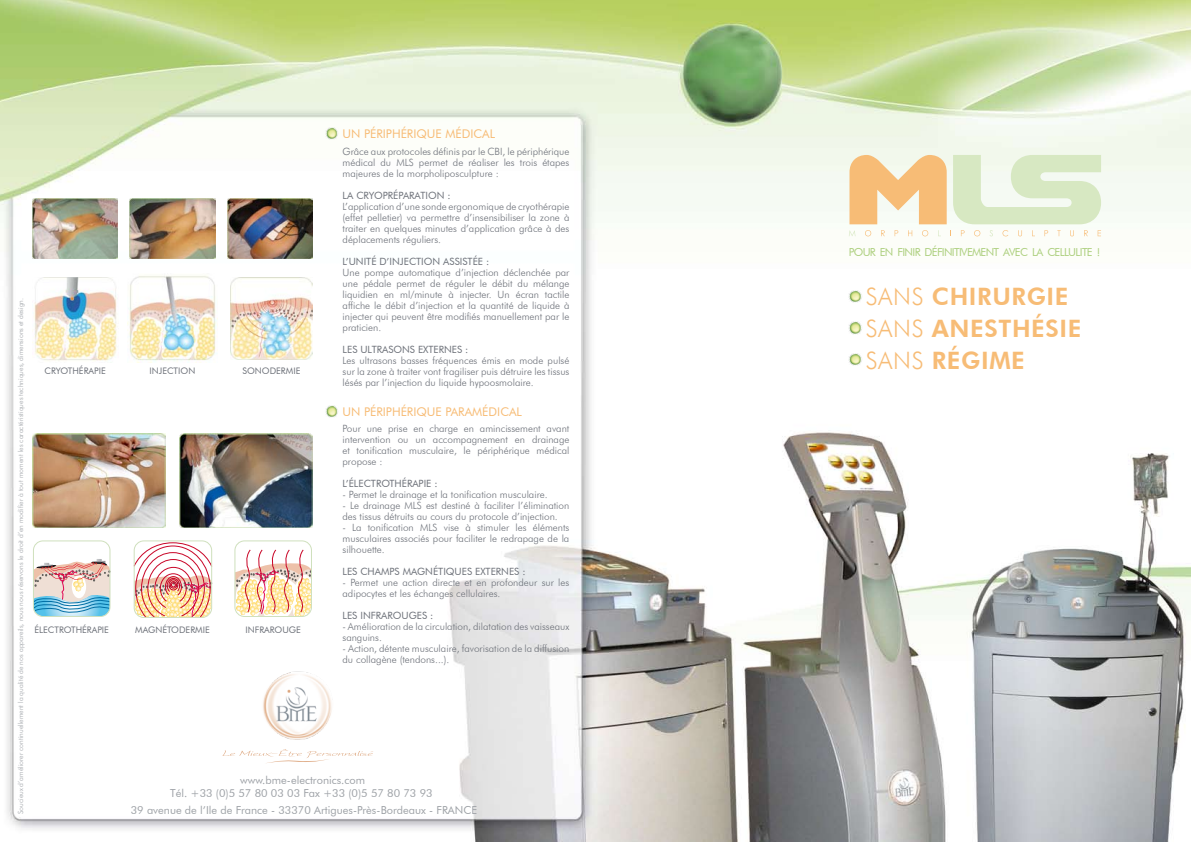
<style>
.page{position:relative;width:1191px;height:842px;background:#fff}
.page>*{position:absolute;margin:0;border:0;box-sizing:border-box;transform-origin:0 0}
.t1{font:800 24px/32px "Futura BT";letter-spacing:.025em;color:#f7bc76;text-align:justify}
.t2{font:12px "Futura BT";color:#f7bc76}
.t3{font:11px/13.2px "Futura BT";color:#9da1a6;text-align:center}
.t4{font:11px "Futura BT";letter-spacing:-.06em;color:#accf7d}
.t5{font:300 10px/11px "Futura BT";color:#6d7179;text-align:justify}
.t6{font:10px "Futura BT";color:#6d7179}
.t7{font:9px "Futura BT";color:#6d7179}
.t8{font:300 7px "Futura BT";color:#9da1a6}
.s1{font-weight:300}
</style>
<div class="page">
<img style="left:0;top:0;width:1191px;height:842px">
<svg style="left:849px;top:290px;width:13px;height:13px"></svg>
<svg style="left:849px;top:322px;width:13px;height:12px"></svg>
<svg style="left:849px;top:353px;width:13px;height:13px"></svg>
<svg style="left:849px;top:155px;width:97px;height:69px;background:#f6cc96"></svg>
<svg style="left:953px;top:155px;width:148px;height:69px"></svg>
<svg style="left:849px;top:230px;width:6px;height:6px"></svg>
<svg style="left:865px;top:230px;width:6px;height:6px"></svg>
<svg style="left:881px;top:230px;width:4px;height:6px"></svg>
<svg style="left:894px;top:230px;width:4px;height:6px"></svg>
<svg style="left:908px;top:230px;width:4px;height:6px"></svg>
<svg style="left:922px;top:230px;width:6px;height:6px"></svg>
<svg style="left:938px;top:230px;width:3px;height:6px"></svg>
<svg style="left:961px;top:230px;width:3px;height:6px"></svg>
<svg style="left:974px;top:230px;width:6px;height:6px"></svg>
<svg style="left:989px;top:230px;width:4px;height:6px"></svg>
<svg style="left:1002px;top:230px;width:6px;height:6px"></svg>
<svg style="left:1018px;top:230px;width:4px;height:6px"></svg>
<svg style="left:1032px;top:230px;width:3px;height:6px"></svg>
<svg style="left:1044px;top:230px;width:4px;height:6px"></svg>
<svg style="left:1057px;top:230px;width:3px;height:6px"></svg>
<svg style="left:1070px;top:230px;width:4px;height:6px"></svg>
<svg style="left:1084px;top:230px;width:3px;height:6px"></svg>
<svg style="left:1097px;top:230px;width:4px;height:6px"></svg>
<img style="left:325px;top:128px;width:14px;height:12px">
<img style="left:325px;top:405px;width:14px;height:13px">
<div style="left:33px;top:541px;width:77px;height:76px;border:1px solid #cfe0bd;border-radius:10px"></div>
<img style="left:33px;top:559px;width:78px;height:57px">
<div style="left:235px;top:541px;width:76px;height:75px;background:#fff;border-radius:10px"></div>
<div style="left:235px;top:541px;width:77px;height:76px;border:1px solid #cfe0bd;border-radius:10px"></div>
<svg style="left:235px;top:550px;width:77px;height:66px"></svg>
<img style="left:32px;top:433px;width:133px;height:94px">
<img style="left:179px;top:433px;width:134px;height:94px">
<div style="left:134px;top:541px;width:78px;height:77px;border:1px solid #cfe0bd;border-radius:10px"></div>
<img style="left:134px;top:543px;width:78px;height:75px">
<img style="left:230px;top:277px;width:83px;height:82px">
<img style="left:32px;top:278px;width:86px;height:85px">
<img style="left:127px;top:274px;width:90px;height:89px">
<img style="left:32px;top:198px;width:85px;height:60px">
<img style="left:130px;top:198px;width:85px;height:60px">
<img style="left:228px;top:198px;width:85px;height:60px">
<img style="left:261px;top:670px;width:73px;height:72px">
<svg style="left:222px;top:749px;width:151px;height:14px"></svg>
<p class="t8" style="left:16px;top:814px;width:518px;rotate:-90deg">Soucieux d’améliorer continuellement la qualité de nos appareils, nous nous réservons le droit d’en modifier à tout moment les caractéristiques techniques, dimensions et design.</p>
<p class="t7" style="left:45px;top:366px;width:63px">CRYOTHÉRAPIE</p>
<p class="t7" style="left:150px;top:366px;width:47px">INJECTION</p>
<p class="t7" style="left:242px;top:366px;width:59px">SONODERMIE</p>
<p class="t7" style="left:34px;top:624px;width:76px">ÉLECTROTHÉRAPIE</p>
<p class="t7" style="left:245px;top:624px;width:57px">INFRAROUGE</p>
<p class="t7" style="left:135px;top:624px;width:76px">MAGNÉTODERMIE</p>
<p class="t2" style="left:342px;top:127px;width:154px">UN PÉRIPHÉRIQUE MÉDICAL</p>
<p class="t5" style="left:342px;top:146px;width:228px">Grâce aux protocoles définis par le CBI, le périphérique médical du MLS permet de réaliser les trois étapes majeures de la morpholiposculpture :</p>
<p class="t6" style="left:342px;top:189px;width:109px">LA CRYOPRÉPARATION :</p>
<p class="t5" style="left:342px;top:201px;width:228px">L’application d’une sonde ergonomique de cryothérapie (effet pelletier) va permettre d’insensibiliser la zone à traiter en quelques minutes d’application grâce à des déplacements réguliers.</p>
<p class="t6" style="left:342px;top:255px;width:148px">L’UNITÉ D’INJECTION ASSISTÉE :</p>
<p class="t5" style="left:342px;top:267px;width:228px">Une pompe automatique d’injection déclenchée par une pédale permet de réguler le débit du mélange liquidien en ml/minute à injecter. Un écran tactile affiche le débit d’injection et la quantité de liquide à injecter qui peuvent être modifiés manuellement par le praticien.</p>
<p class="t6" style="left:342px;top:343px;width:127px">LES ULTRASONS EXTERNES :</p>
<p class="t5" style="left:342px;top:355px;width:228px">Les ultrasons basses fréquences émis en mode pulsé sur la zone à traiter vont fragiliser puis détruire les tissus lésés par l’injection du liquide hypoosmolaire.</p>
<p class="t5" style="left:342px;top:423px;width:228px">Pour une prise en charge en amincissement avant intervention ou un accompagnement en drainage et tonification musculaire, le périphérique médical propose :</p>
<p class="t6" style="left:342px;top:477px;width:97px">L’ÉLECTROTHÉRAPIE :</p>
<p class="t5" style="left:342px;top:489px;width:207px">- Permet le drainage et la tonification musculaire.</p>
<p class="t5" style="left:342px;top:500px;width:228px">- Le drainage MLS est destiné à faciliter l’élimination des tissus détruits au cours du protocole d’injection.</p>
<p class="t5" style="left:342px;top:522px;width:228px">- La tonification MLS vise à stimuler les éléments musculaires associés pour faciliter le redrapage de la silhouette.</p>
<p class="t6" style="left:342px;top:565px;width:184px">LES CHAMPS MAGNÉTIQUES EXTERNES :</p>
<p class="t5" style="left:342px;top:577px;width:228px">- Permet une action directe et en profondeur sur les adipocytes et les échanges cellulaires.</p>
<p class="t6" style="left:342px;top:609px;width:92px">LES INFRAROUGES :</p>
<p class="t5" style="left:342px;top:621px;width:228px">- Amélioration de la circulation, dilatation des vaisseaux sanguins.</p>
<p class="t5" style="left:342px;top:643px;width:228px">- Action, détente musculaire, favorisation de la diffusion du collagène (tendons...).</p>
<p class="t2" style="left:342px;top:404px;width:181px">UN PÉRIPHÉRIQUE PARAMÉDICAL</p>
<p class="t3" style="left:170px;top:773px;width:264px">www.bme-electronics.com<br>Tél. +33 (0)5 57 80 03 03 Fax +33 (0)5 57 80 73 93</p>
<p class="t3" style="left:131px;top:803px;width:348px">39 avenue de l’Ile de France - 33370 Artigues-Près-Bordeaux - FRANCE</p>
<p class="t4" style="left:849px;top:245px;width:253px">POUR EN FINIR DÉFINITIVEMENT AVEC LA CELLULITE !</p>
<h1 class="t1" style="left:865px;top:280px;width:204px"><span class="s1">SANS</span> CHIRURGIE <span class="s1">SANS</span> ANESTH ÉSIE <span class="s1">SANS</span> RÉGIME</h1>
</div>
